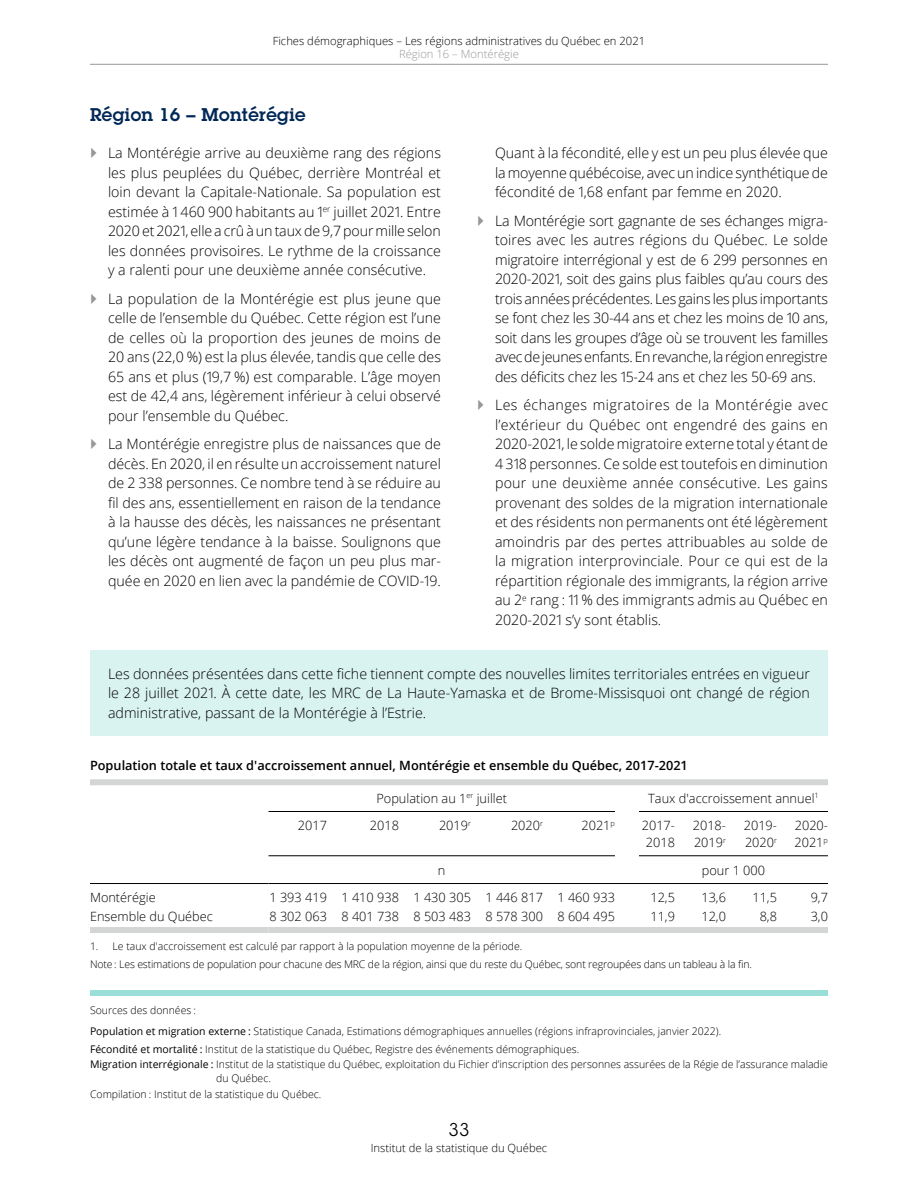
<style>
.page{position:relative;width:918px;height:1188px;background:#fff}
.page>*{position:absolute;margin:0;border:0;box-sizing:border-box;transform-origin:0 0}
.t1{font:600 18px "Lubalin Graph Std";letter-spacing:.02em;color:#002856}
.t2{font:18px "Lubalin Graph Std";color:#000}
.t3{font:300 14.25px/19.5px "Open Sans";color:#000;text-align:justify}
.t4{font:300 12.75px/16.5px "Open Sans";color:#000}
.t5{font:600 12.75px "Open Sans";color:#000}
.t6{font:300 11.25px "Open Sans";color:#000}
.t7{font:300 11.25px "Open Sans";color:#969798}
.t8{font:300 10.5px/21px "Open Sans";color:#000}
.s1{font-weight:400}
</style>
<div class="page">
<div style="left:90px;top:990px;width:738px;height:6px;background:#99dfd7"></div>
<hr style="left:268px;top:856px;width:59px;height:1px;background:#000">
<hr style="left:327px;top:856px;width:72px;height:1px;background:#000">
<hr style="left:399px;top:856px;width:72px;height:1px;background:#000">
<hr style="left:471px;top:856px;width:72px;height:1px;background:#000">
<hr style="left:543px;top:856px;width:72px;height:1px;background:#000">
<hr style="left:639px;top:856px;width:36px;height:1px;background:#000">
<hr style="left:675px;top:856px;width:51px;height:1px;background:#000">
<hr style="left:726px;top:856px;width:51px;height:1px;background:#000">
<hr style="left:777px;top:856px;width:51px;height:1px;background:#000">
<hr style="left:90px;top:883px;width:178px;height:1px;background:#000">
<svg style="left:615px;top:883px;width:24px;height:1px"></svg>
<hr style="left:268px;top:811px;width:59px;height:1px;background:#000">
<hr style="left:327px;top:811px;width:72px;height:1px;background:#000">
<hr style="left:399px;top:811px;width:72px;height:1px;background:#000">
<hr style="left:471px;top:811px;width:72px;height:1px;background:#000">
<hr style="left:543px;top:811px;width:72px;height:1px;background:#000">
<hr style="left:639px;top:811px;width:36px;height:1px;background:#000">
<hr style="left:675px;top:811px;width:51px;height:1px;background:#000">
<hr style="left:726px;top:811px;width:51px;height:1px;background:#000">
<hr style="left:777px;top:811px;width:51px;height:1px;background:#000">
<hr style="left:639px;top:883px;width:36px;height:1px;background:#000">
<hr style="left:675px;top:883px;width:51px;height:1px;background:#000">
<hr style="left:726px;top:883px;width:51px;height:1px;background:#000">
<hr style="left:777px;top:883px;width:51px;height:1px;background:#000">
<hr style="left:268px;top:883px;width:59px;height:1px;background:#000">
<hr style="left:327px;top:883px;width:72px;height:1px;background:#000">
<hr style="left:399px;top:883px;width:72px;height:1px;background:#000">
<hr style="left:471px;top:883px;width:72px;height:1px;background:#000">
<hr style="left:543px;top:883px;width:72px;height:1px;background:#000">
<div style="left:90px;top:927px;width:178px;height:6px;background:#d4d5d5"></div>
<div style="left:268px;top:927px;width:59px;height:6px;background:#d4d5d5"></div>
<div style="left:327px;top:927px;width:72px;height:6px;background:#d4d5d5"></div>
<div style="left:399px;top:927px;width:72px;height:6px;background:#d4d5d5"></div>
<div style="left:471px;top:927px;width:72px;height:6px;background:#d4d5d5"></div>
<div style="left:543px;top:927px;width:72px;height:6px;background:#d4d5d5"></div>
<div style="left:615px;top:927px;width:24px;height:6px;background:#d4d5d5"></div>
<div style="left:639px;top:927px;width:36px;height:6px;background:#d4d5d5"></div>
<div style="left:675px;top:927px;width:51px;height:6px;background:#d4d5d5"></div>
<div style="left:726px;top:927px;width:51px;height:6px;background:#d4d5d5"></div>
<div style="left:777px;top:927px;width:51px;height:6px;background:#d4d5d5"></div>
<div style="left:90px;top:779px;width:738px;height:6px;background:#d4d5d5"></div>
<hr style="left:90px;top:64px;width:738px;height:1px;background:#969798">
<div style="left:90px;top:650px;width:738px;height:86px;background:#d9f3f0"></div>
<p class="t6" style="left:273px;top:33px;width:374px">Fiches démographiques – Les régions administratives du Québec en 2021</p>
<p class="t7" style="left:399px;top:46px;width:121px">Région 16 – Montérégie</p>
<p class="t1" style="left:90px;top:103px;width:217px">Région 16 – Montérégie</p>
<p class="t3" style="left:108px;top:143px;width:335px">La Montérégie arrive au deuxième rang des régions les plus peuplées du Québec, derrière Montréal et loin devant la Capitale-Nationale. Sa population est estimée à 1 460 900 habitants au 1<sup>er</sup> juillet 2021. Entre 2020 et 2021, elle a crû à un taux de 9,7 pour mille selon les données provisoires. Le rythme de la croissance y a ralenti pour une deuxième année consécutive.</p>
<p class="t3" style="left:108px;top:289px;width:335px">La population de la Montérégie est plus jeune que celle de l’ensemble du Québec. Cette région est l’une de celles où la proportion des jeunes de moins de 20 ans (22,0 %) est la plus élevée, tandis que celle des 65 ans et plus (19,7 %) est comparable. L’âge moyen est de 42,4 ans, légèrement inférieur à celui observé pour l’ensemble du Québec.</p>
<p class="t3" style="left:108px;top:434px;width:335px">La Montérégie enregistre plus de naissances que de décès. En 2020, il en résulte un accroissement naturel de 2 338 personnes. Ce nombre tend à se réduire au fil des ans, essentiellement en raison de la tendance à la hausse des décès, les naissances ne présentant qu’une légère tendance à la baisse. Soulignons que les décès ont augmenté de façon un peu plus mar&shy;quée en 2020 en lien avec la pandémie de COVID-19.</p>
<p class="t3" style="left:495px;top:143px;width:335px">Quant à la fécondité, elle y est un peu plus élevée que la moyenne québécoise, avec un indice synthétique de fécondité de 1,68 enfant par femme en 2020.</p>
<p class="t3" style="left:495px;top:211px;width:335px">La Montérégie sort gagnante de ses échanges migra&shy;toires avec les autres régions du Québec. Le solde migratoire interrégional y est de 6 299 personnes en 2020-2021, soit des gains plus faibles qu’au cours des trois années précédentes. Les gains les plus importants se font chez les 30-44 ans et chez les moins de 10 ans, soit dans les groupes d’âge où se trouvent les familles avec de jeunes enfants. En revanche, la région enregistre des déficits chez les 15-24 ans et chez les 50-69 ans.</p>
<p class="t3" style="left:495px;top:395px;width:335px">Les échanges migratoires de la Montérégie avec l’extérieur du Québec ont engendré des gains en 2020-2021, le solde migratoire externe total y étant de 4 318 personnes. Ce solde est toutefois en diminution pour une deuxième année consécutive. Les gains provenant des soldes de la migration internationale et des résidents non permanents ont été légèrement amoindris par des pertes attribuables au solde de la migration interprovinciale. Pour ce qui est de la répartition régionale des immigrants, la région arrive au 2<sup>e</sup> rang : 11 % des immigrants admis au Québec en 2020-2021 s’y sont établis.</p>
<p class="t3" style="left:108px;top:663px;width:704px">Les données présentées dans cette fiche tiennent compte des nouvelles limites territoriales entrées en vigueur le 28 juillet 2021. À cette date, les MRC de La Haute-Yamaska et de Brome-Missisquoi ont changé de région administrative, passant de la Montérégie à l’Estrie.</p>
<p class="t5" style="left:90px;top:757px;width:599px">Population totale et taux d'accroissement annuel, Montérégie et ensemble du Québec, 2017-2021</p>
<p class="t4" style="left:376px;top:789px;width:132px">Population au 1<sup>er</sup> juillet</p>
<p class="t4" style="left:648px;top:789px;width:172px">Taux d'accroissement annuel<sup>1</sup></p>
<p class="t4" style="left:298px;top:817px;width:31px">2017</p>
<p class="t4" style="left:370px;top:817px;width:31px">2018</p>
<p class="t4" style="left:439px;top:817px;width:33px">2019<sup>r</sup></p>
<p class="t4" style="left:511px;top:817px;width:33px">2020<sup>r</sup></p>
<p class="t4" style="left:581px;top:817px;width:35px">2021<sup>p</sup></p>
<p class="t4" style="left:642px;top:817px;width:35px;text-align:center">2017-<br>2018</p>
<p class="t4" style="left:693px;top:817px;width:35px">2018-<br>2019<sup>r</sup></p>
<p class="t4" style="left:744px;top:817px;width:35px">2019-<br>2020<sup>r</sup></p>
<p class="t4" style="left:794px;top:817px;width:35px">2020-<br>2021<sup>p</sup></p>
<p class="t4" style="left:438px;top:861px;width:9px">n</p>
<p class="t4" style="left:702px;top:861px;width:65px">pour 1 000</p>
<p class="t4" style="left:90px;top:889px;width:67px">Montérégie</p>
<p class="t4" style="left:269px;top:889px;width:347px">1 393 419 1 410 938 1 430 305 1 446 817 1 460 933</p>
<p class="t4" style="left:650px;top:889px;width:26px">12,5</p>
<p class="t4" style="left:701px;top:889px;width:26px">13,6</p>
<p class="t4" style="left:752px;top:889px;width:26px">11,5</p>
<p class="t4" style="left:811px;top:889px;width:19px">9,7</p>
<p class="t4" style="left:90px;top:908px;width:124px">Ensemble du Québec</p>
<p class="t4" style="left:269px;top:908px;width:347px">8 302 063 8 401 738 8 503 483 8 578 300 8 604 495</p>
<p class="t4" style="left:650px;top:908px;width:26px">11,9</p>
<p class="t4" style="left:701px;top:908px;width:26px">12,0</p>
<p class="t4" style="left:760px;top:908px;width:19px">8,8</p>
<p class="t4" style="left:811px;top:908px;width:19px">3,0</p>
<p class="t8" style="left:90px;top:937px;width:663px;line-height:18px">1. Le taux d'accroissement est calculé par rapport à la population moyenne de la période.<br>Note : Les estimations de population pour chacune des MRC de la région, ainsi que du reste du Québec, sont regroupées dans un tableau à la fin.</p>
<p class="t8" style="left:90px;top:999px;width:633px">Sources des données :<br><span class="s1">Population et migration externe :</span> Statistique Canada, Estimations démographiques annuelles (régions infraprovinciales, janvier 2022).</p>
<p class="t8" style="left:90px;top:1041px;width:740px;line-height:15px"><span class="s1">Fécondité et mortalité :</span> Institut de la statistique du Québec, Registre des événements démographiques.<br><span class="s1">Migration interrégionale :</span> Institut de la statistique du Québec, exploitation du Fichier d’inscription des personnes assurées de la Régie de l’assurance maladie</p>
<p class="t8" style="left:90px;top:1069px;width:233px;line-height:16.5px;text-indent:126px">du Québec.<br>Compilation : Institut de la statistique du Québec.</p>
<p class="t2" style="left:449px;top:1118px;width:22px">33</p>
<p class="t6" style="left:371px;top:1140px;width:178px">Institut de la statistique du Québec</p>
</div>
